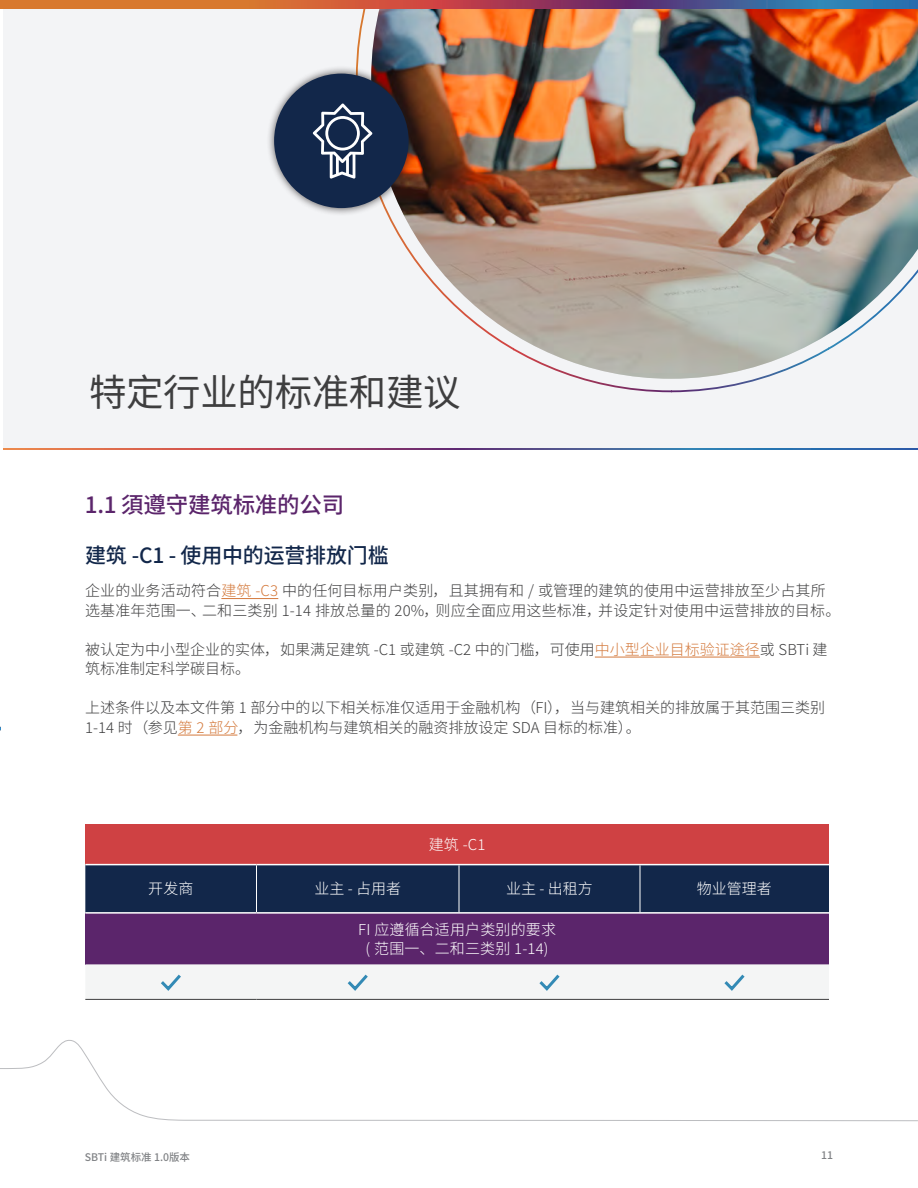
<style>
.page{position:relative;width:918px;height:1188px;background:#fff}
.page>*{position:absolute;margin:0;border:0;box-sizing:border-box;transform-origin:0 0}
.t1{font:37.5px "Source Han Sans CN";letter-spacing:-.01em;color:#3e3e3f}
.t2{font:500 22.5px "Source Han Sans CN";letter-spacing:-.01em;color:#5b256b}
.t3{font:500 21px "Source Han Sans CN";letter-spacing:-.01em;color:#12274a}
.Bullet{font:300 15px/19.5px "Source Han Sans CN";color:#3e3e3f}
.Body{font:300 15px "Source Han Sans CN";letter-spacing:.01em;color:#fff}
.t4{font:500 10.5px "Source Han Sans CN";color:#808285}
.s1{color:#d47a3d}
</style>
<div class="page">
<div style="left:4px;top:1px;width:914px;height:449px;background:#f3f4f6"></div>
<svg style="left:4px;top:449px;width:914px;height:1px"></svg>
<img style="left:356px;top:9px;width:562px;height:383px">
<div style="left:266px;top:65px;width:151px;height:151px;background:#231f20;opacity:.75"></div>
<div style="left:274px;top:74px;width:135px;height:134px;background:#12274a;border-radius:50%"></div>
<svg style="left:313px;top:104px;width:59px;height:75px"></svg>
<svg style="left:1px;top:0;width:917px;height:9px;background:#985d5c"></svg>
<svg style="left:1px;top:1040px;width:917px;height:82px"></svg>
<hr style="left:0;top:0;width:1px;height:1188px;background:#12274a">
<img style="left:0;top:371px;width:1px;height:361px">
<div style="left:85px;top:824px;width:744px;height:41px;background:#cf4143"></div>
<div style="left:85px;top:865px;width:744px;height:47px;background:#12274a"></div>
<div style="left:85px;top:913px;width:744px;height:51px;background:#5b256b"></div>
<hr style="left:459px;top:865px;width:1px;height:47px;background:#fff">
<hr style="left:85px;top:999px;width:171px;height:1px;background:#3e3e3f">
<hr style="left:256px;top:999px;width:203px;height:1px;background:#3e3e3f">
<hr style="left:459px;top:999px;width:181px;height:1px;background:#3e3e3f">
<hr style="left:640px;top:999px;width:189px;height:1px;background:#3e3e3f">
<hr style="left:256px;top:865px;width:1px;height:47px;background:#fff">
<hr style="left:640px;top:865px;width:1px;height:47px;background:#fff">
<hr style="left:85px;top:864px;width:171px;height:1px;background:#fff">
<hr style="left:256px;top:864px;width:203px;height:1px;background:#fff">
<hr style="left:459px;top:864px;width:181px;height:1px;background:#fff">
<hr style="left:640px;top:864px;width:189px;height:1px;background:#fff">
<hr style="left:85px;top:912px;width:171px;height:2px;background:#fff">
<hr style="left:256px;top:912px;width:203px;height:2px;background:#fff">
<hr style="left:459px;top:912px;width:181px;height:2px;background:#fff">
<hr style="left:640px;top:912px;width:189px;height:2px;background:#fff">
<svg style="left:85px;top:964px;width:744px;height:35px"></svg>
<hr style="left:221px;top:598px;width:57px;height:1px;background:#d47a3d">
<hr style="left:595px;top:657px;width:165px;height:1px;background:#d47a3d">
<hr style="left:178px;top:735px;width:59px;height:1px;background:#d47a3d">
<h1 class="t1" style="left:89px;top:371px;width:373px">特定行业的标准和建议</h1>
<h2 class="t2" style="left:85px;top:492px;width:261px">1.1 須遵守建筑标准的公司</h2>
<h3 class="t3" style="left:85px;top:544px;width:305px">建筑 -C1 - 使用中的运营排放门槛</h3>
<p class="Bullet" style="left:85px;top:581px;width:757px">企业的业务活动符合<span class="s1">建筑 -C3</span> 中的任何目标用户类别，且其拥有和 / 或管理的建筑的使用中运营排放至少占其所选基准年范围一、二和三类别 1-14 排放总量的 20%，则应全面应用这些标准，并设定针对使用中运营排放的目标。</p>
<p class="Bullet" style="left:85px;top:640px;width:744px">被认定为中小型企业的实体，如果满足建筑 -C1 或建筑 -C2 中的门槛，可使用<span class="s1">中小型企业目标验证途径</span>或 SBTi 建筑标准制定科学碳目标。</p>
<p class="Bullet" style="left:85px;top:698px;width:742px">上述条件以及本文件第 1 部分中的以下相关标准仅适用于金融机构（FI），当与建筑相关的排放属于其范围三类别<br>1-14 时（参见<span class="s1">第 2 部分</span>，为金融机构与建筑相关的融资排放设定 SDA 目标的标准）。</p>
<p class="Body" style="left:429px;top:836px;width:58px">建筑 -C1</p>
<p class="Body" style="left:148px;top:880px;width:47px">开发商</p>
<p class="Body" style="left:314px;top:880px;width:88px">业主 - 占用者</p>
<p class="Body" style="left:506px;top:880px;width:88px">业主 - 出租方</p>
<p class="Body" style="left:697px;top:880px;width:76px">物业管理者</p>
<p class="Body" style="left:358px;top:921px;width:199px">FI 应遵循合适用户类别的要求</p>
<p class="Body" style="left:366px;top:940px;width:185px">( 范围一、二和三类别 1-14)</p>
<p class="t4" style="left:85px;top:1151px;width:107px">SBTi 建筑标准 1.0版本</p>
<p class="t4" style="left:821px;top:1150px;width:13px">11</p>
</div>
